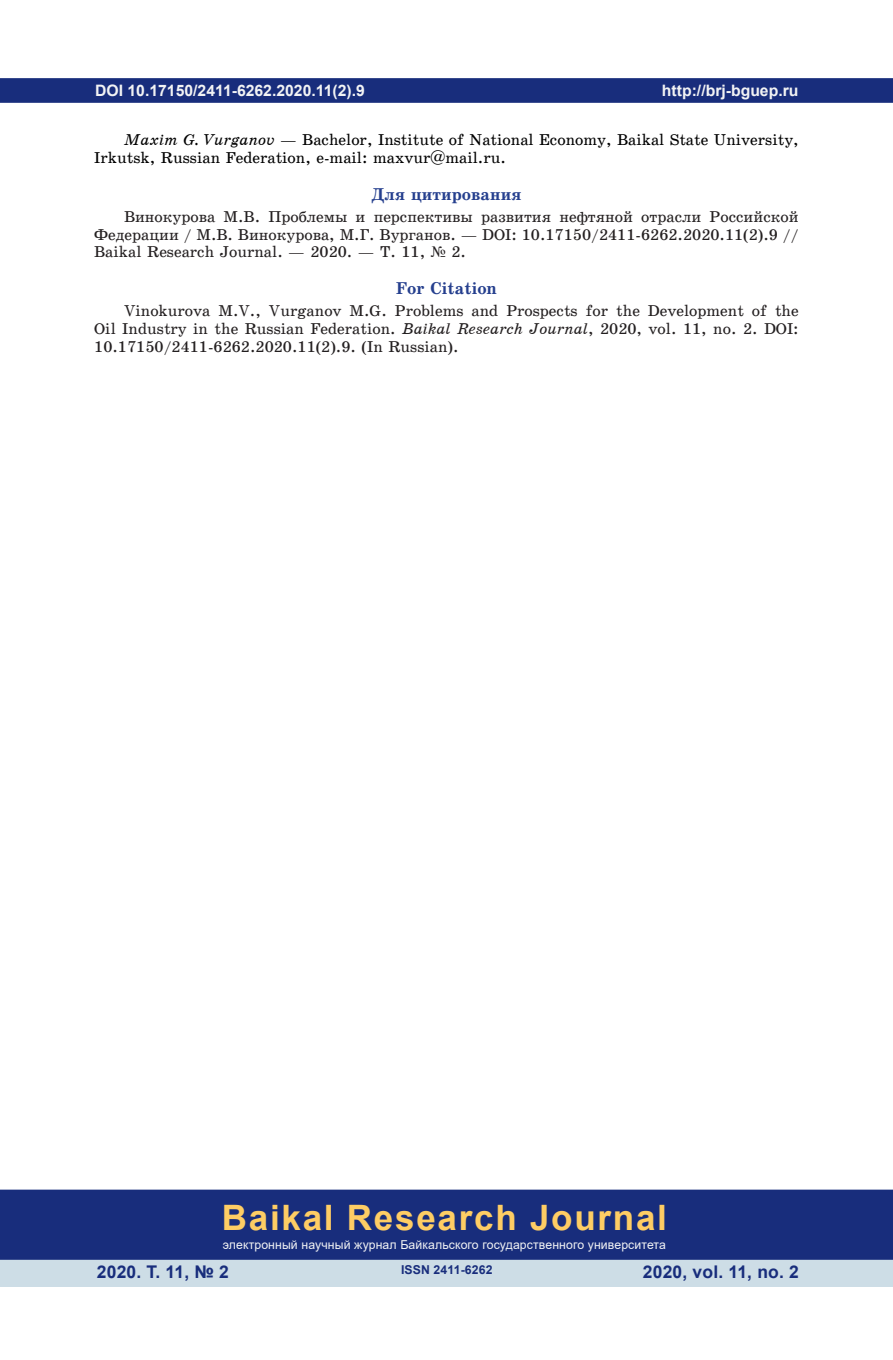
<style>
.page{position:relative;width:893px;height:1360px;background:#fff}
.page>*{position:absolute;margin:0;border:0;box-sizing:border-box;transform-origin:0 0}
.t1{font:700 35px "Arial";letter-spacing:.05em;color:#fecd64}
.t2{font:700 17.5px "Arial";letter-spacing:.01em;color:#182d7c}
.t3{font:17.15px "School Book C Bold";color:#253f8e}
.t4{font:15.75px/17.8px "School Book C";color:#231f20;text-align:justify}
.t5{font:15.75px/17.8px "School Book C";color:#000}
.t6{font:700 15.75px "Arial";color:#f2f3f4}
.t7{font:12.25px "Arial";letter-spacing:.01em;color:#f2f3f4}
.t8{font:700 12.25px "Arial";letter-spacing:.01em;color:#182d7c}
.s1{font-family:"School Book C Italic"}
.s2{font-family:"Times New Roman"}
</style>
<div class="page">
<div style="left:0;top:78px;width:893px;height:25px;background:#182d7c;border:2px solid #182d7c"></div>
<div style="left:0;top:1258px;width:893px;height:28px;background:#cddde6"></div>
<div style="left:0;top:1189px;width:893px;height:70px;background:#182d7c;border:2px solid #182d7c"></div>
<p class="t6" style="left:95px;top:79px;width:271px">DOI 10.17150/2411-6262.2020.11(2).9</p>
<p class="t5" style="left:94px;top:131px;width:706px;text-indent:30px"><span class="s1">Maxim G. Vurganov</span> — Bachelor, Institute of National Economy, Baikal State University,<br>Irkutsk, Russian Federation, e-mail: maxvur@mail.ru.</p>
<p class="t3" style="left:371px;top:185px;width:152px">Для цитирования</p>
<p class="t4" style="left:94px;top:208px;width:706px;text-indent:30px">Винокурова М.В. Проблемы и перспективы развития нефтяной отрасли Российской Федерации / М.В. Винокурова, М.Г. Вурганов. — DOI: 10.17150/2411-6262.2020.11(2).9 // Baikal Research Journal. — 2020. — Т. 11, <span class="s2">№</span> 2.</p>
<p class="t3" style="left:396px;top:279px;width:103px">For Citation</p>
<p class="t4" style="left:94px;top:302px;width:706px;text-indent:30px">Vinokurova M.V., Vurganov M.G. Problems and Prospects for the Development of the Oil Industry in the Russian Federation. <span class="s1">Baikal Research Journal</span>, 2020, vol. 11, no. 2. DOI:<br>10.17150/2411-6262.2020.11(2).9. (In Russian).</p>
<p class="t6" style="left:662px;top:79px;width:138px">http://brj-bguep.ru</p>
<h1 class="t1" style="left:222px;top:1192px;width:447px">Baikal Research Journal</h1>
<p class="t7" style="left:223px;top:1236px;width:445px">электронный научный журнал Байкальского государственного университета</p>
<p class="t2" style="left:97px;top:1259px;width:134px">2020. Т. 11, № 2</p>
<p class="t2" style="left:643px;top:1259px;width:158px">2020, vol. 11, no. 2</p>
<p class="t8" style="left:401px;top:1261px;width:93px">ISSN 2411-6262</p>
</div>
